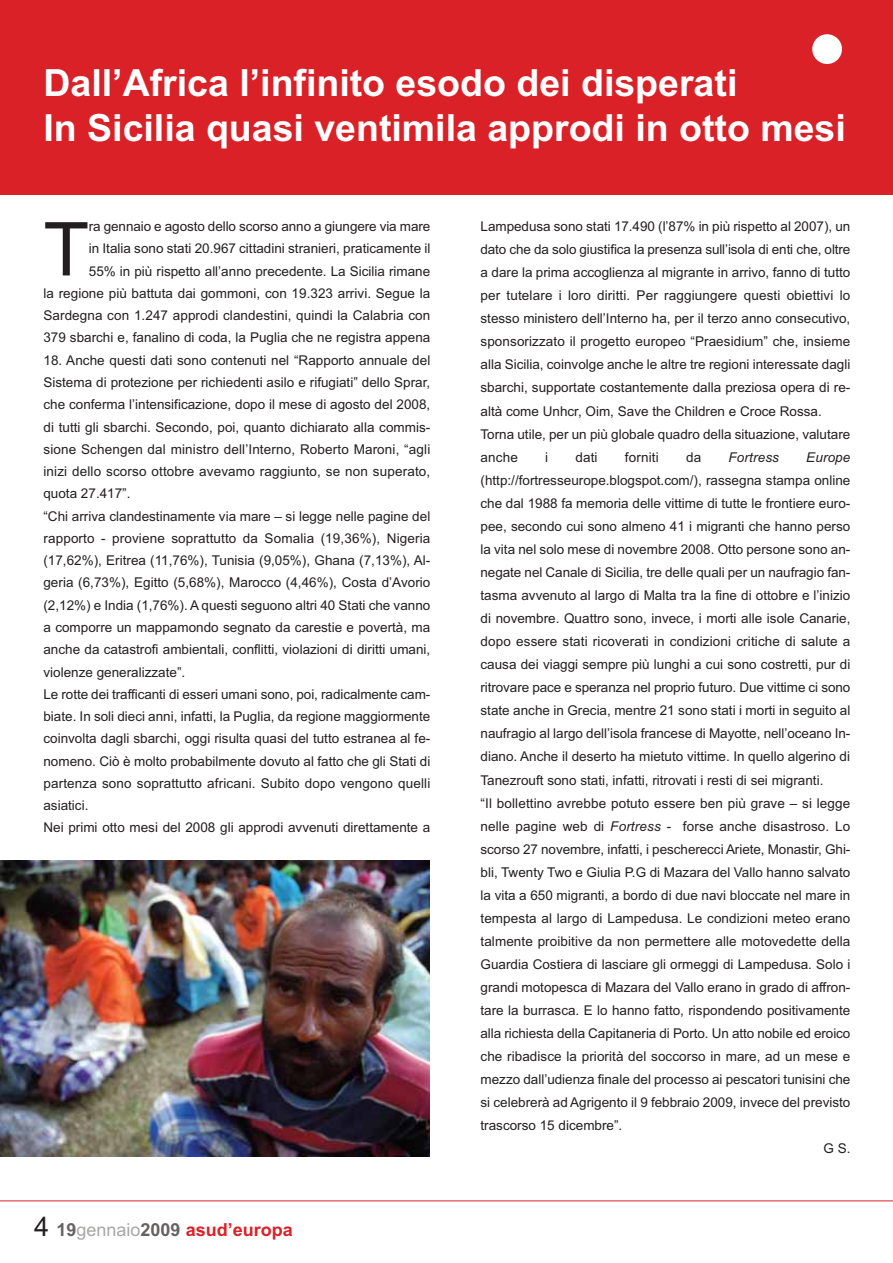
<style>
.page{position:relative;width:893px;height:1263px;background:#fff}
.page>*{position:absolute;margin:0;border:0;box-sizing:border-box;transform-origin:0 0}
.t1{font:74.4px "Arial";color:#231f20}
.t2{font:700 37.5px/45px "Arial";color:#fff}
.t3{font:700 18px "Arial";color:#da2128}
.t4{font:13.5px/22.2px "Arial";color:#231f20}
.t5{font:italic 13.5px "Arial";letter-spacing:.01em;color:#231f20}
.s1{font-weight:400;font-size:27px;color:#231f20}
.s2{color:#656262}
.s3{font-weight:400;color:#a9a7a6}
.s4{font-style:italic}
</style>
<div class="page">
<div style="left:0;top:0;width:892px;height:194px;background:#da2128"></div>
<div style="left:812px;top:34px;width:30px;height:30px;background:#fff;border-radius:50%"></div>
<img style="left:0;top:860px;width:429px;height:296px">
<hr style="left:0;top:1201px;width:892px;height:1px;background:#da2128">
<h2 class="t2" style="left:43px;top:64px;width:803px">Dall’Africa l’infinito esodo dei disperati<br>In Sicilia quasi ventimila approdi in otto mesi</h2>
<p class="t4" style="left:43px;top:217px;width:388px;text-align:right">ra gennaio e agosto dello scorso anno a giungere via mare<br>in Italia sono stati 20.967 cittadini stranieri, praticamente il<br>55% in più rispetto all’anno precedente. La Sicilia rimane<br>la regione più battuta dai gommoni, con 19.323 arrivi. Segue la Sardegna con 1.247 approdi clandestini, quindi la Calabria con 379 sbarchi e, fanalino di coda, la Puglia che ne registra appena</p>
<p class="t4" style="left:43px;top:350px;width:388px">18. Anche questi dati sono contenuti nel “Rapporto annuale del Sistema di protezione per richiedenti asilo e rifugiati” dello Sprar, che conferma l’intensificazione, dopo il mese di agosto del 2008, di tutti gli sbarchi. Secondo, poi, quanto dichiarato alla commis&shy;sione Schengen dal ministro dell’Interno, Roberto Maroni, “agli inizi dello scorso ottobre avevamo raggiunto, se non superato, quota 27.417”.<br>“Chi arriva clandestinamente via mare – si legge nelle pagine del rapporto - proviene soprattutto da Somalia (19,36%), Nigeria (17,62%), Eritrea (11,76%), Tunisia (9,05%), Ghana (7,13%), Al&shy;geria (6,73%), Egitto (5,68%), Marocco (4,46%), Costa d’Avorio (2,12%) e India (1,76%). A questi seguono altri 40 Stati che vanno a comporre un mappamondo segnato da carestie e povertà, ma anche da catastrofi ambientali, conflitti, violazioni di diritti umani, violenze generalizzate”.<br>Le rotte dei trafficanti di esseri umani sono, poi, radicalmente cam&shy;biate. In soli dieci anni, infatti, la Puglia, da regione maggiormente coinvolta dagli sbarchi, oggi risulta quasi del tutto estranea al fe&shy;nomeno. Ciò è molto probabilmente dovuto al fatto che gli Stati di partenza sono soprattutto africani. Subito dopo vengono quelli asiatici.<br>Nei primi otto mesi del 2008 gli approdi avvenuti direttamente a</p>
<h1 class="t1" style="left:43px;top:222px;width:47px">T</h1>
<h3 class="t3" style="left:34px;top:1223px;width:260px"><span class="s1">4</span> <span class="s2">19</span><span class="s3">gennaio</span><span class="s2">2009</span> asud’europa</h3>
<p class="t4" style="left:480px;top:216px;width:371px;line-height:23.1px">Lampedusa sono stati 17.490 (l’87% in più rispetto al 2007), un dato che da solo giustifica la presenza sull’isola di enti che, oltre a dare la prima accoglienza al migrante in arrivo, fanno di tutto per tutelare i loro diritti. Per raggiungere questi obiettivi lo stesso ministero dell’Interno ha, per il terzo anno consecutivo, sponsorizzato il progetto europeo “Praesidium” che, insieme alla Sicilia, coinvolge anche le altre tre regioni interessate dagli sbarchi, supportate costantemente dalla preziosa opera di re&shy;altà come Unhcr, Oim, Save the Children e Croce Rossa.<br>Torna utile, per un più globale quadro della situazione, valutare anche</p>
<p class="t4" style="left:545px;top:447px;width:4px">i</p>
<p class="t4" style="left:575px;top:447px;width:24px">dati</p>
<p class="t4" style="left:625px;top:447px;width:35px">forniti</p>
<p class="t4" style="left:686px;top:447px;width:17px">da</p>
<p class="t5" style="left:728px;top:452px;width:52px">Fortress</p>
<p class="t5" style="left:806px;top:452px;width:46px">Europe</p>
<p class="t4" style="left:480px;top:470px;width:371px">(http://fortresseurope.blogspot.com/), rassegna stampa online</p>
<p class="t4" style="left:480px;top:493px;width:371px">che dal 1988 fa memoria delle vittime di tutte le frontiere euro-</p>
<p class="t4" style="left:480px;top:516px;width:371px">pee, secondo cui sono almeno 41 i migranti che hanno perso</p>
<p class="t4" style="left:480px;top:539px;width:371px">la vita nel solo mese di novembre 2008. Otto persone sono an-</p>
<p class="t4" style="left:480px;top:562px;width:371px">negate nel Canale di Sicilia, tre delle quali per un naufragio fan-</p>
<p class="t4" style="left:480px;top:586px;width:371px">tasma avvenuto al largo di Malta tra la fine di ottobre e l’inizio</p>
<p class="t4" style="left:480px;top:609px;width:371px">di novembre. Quattro sono, invece, i morti alle isole Canarie,</p>
<p class="t4" style="left:480px;top:632px;width:371px">dopo essere stati ricoverati in condizioni critiche di salute a</p>
<p class="t4" style="left:480px;top:655px;width:371px">causa dei viaggi sempre più lunghi a cui sono costretti, pur di</p>
<p class="t4" style="left:480px;top:678px;width:371px">ritrovare pace e speranza nel proprio futuro. Due vittime ci sono</p>
<p class="t4" style="left:480px;top:701px;width:371px">state anche in Grecia, mentre 21 sono stati i morti in seguito al</p>
<p class="t4" style="left:480px;top:724px;width:371px">naufragio al largo dell’isola francese di Mayotte, nell’oceano In-</p>
<p class="t4" style="left:480px;top:747px;width:371px">diano. Anche il deserto ha mietuto vittime. In quello algerino di</p>
<p class="t4" style="left:480px;top:770px;width:344px">Tanezrouft sono stati, infatti, ritrovati i resti di sei migranti.</p>
<p class="t4" style="left:480px;top:793px;width:371px">“Il bollettino avrebbe potuto essere ben più grave – si legge</p>
<p class="t4" style="left:480px;top:816px;width:371px">nelle pagine web di <span class="s4">Fortress</span> - forse anche disastroso. Lo</p>
<p class="t4" style="left:480px;top:839px;width:371px">scorso 27 novembre, infatti, i pescherecci Ariete, Monastir, Ghi-</p>
<p class="t4" style="left:480px;top:862px;width:371px">bli, Twenty Two e Giulia P.G di Mazara del Vallo hanno salvato</p>
<p class="t4" style="left:480px;top:885px;width:371px">la vita a 650 migranti, a bordo di due navi bloccate nel mare in</p>
<p class="t4" style="left:480px;top:908px;width:371px">tempesta al largo di Lampedusa. Le condizioni meteo erano</p>
<p class="t4" style="left:480px;top:931px;width:371px">talmente proibitive da non permettere alle motovedette della</p>
<p class="t4" style="left:480px;top:954px;width:371px">Guardia Costiera di lasciare gli ormeggi di Lampedusa. Solo i</p>
<p class="t4" style="left:480px;top:978px;width:371px">grandi motopesca di Mazara del Vallo erano in grado di affron-</p>
<p class="t4" style="left:480px;top:1001px;width:371px">tare la burrasca. E lo hanno fatto, rispondendo positivamente</p>
<p class="t4" style="left:480px;top:1024px;width:371px">alla richiesta della Capitaneria di Porto. Un atto nobile ed eroico</p>
<p class="t4" style="left:480px;top:1047px;width:371px">che ribadisce la priorità del soccorso in mare, ad un mese e</p>
<p class="t4" style="left:480px;top:1070px;width:371px">mezzo dall’udienza finale del processo ai pescatori tunisini che</p>
<p class="t4" style="left:480px;top:1093px;width:371px">si celebrerà ad Agrigento il 9 febbraio 2009, invece del previsto</p>
<p class="t4" style="left:480px;top:1116px;width:143px">trascorso 15 dicembre”.</p>
<p class="t4" style="left:823px;top:1139px;width:28px">G S.</p>
</div>
